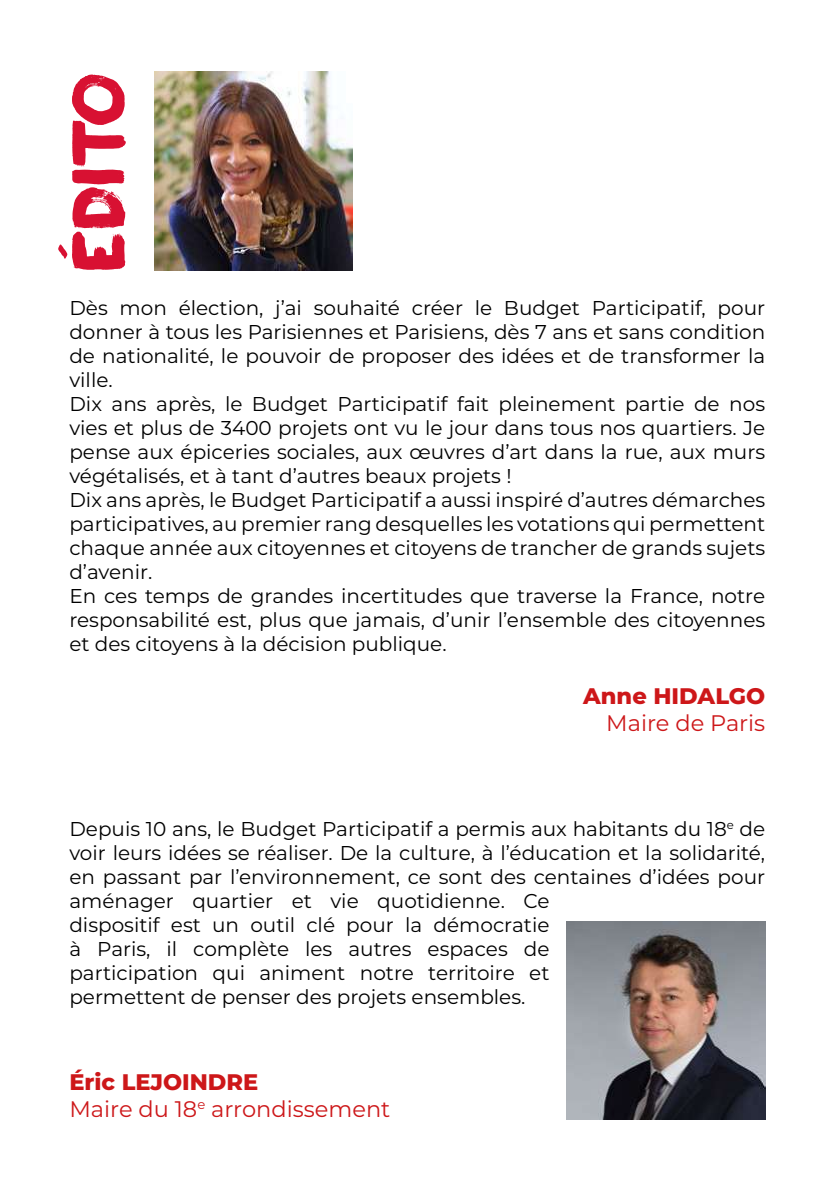
<style>
.page{position:relative;width:840px;height:1191px;background:#fff}
.page>*{position:absolute;margin:0;border:0;box-sizing:border-box;transform-origin:0 0}
.t1{font:74.6px "Plakkaat";color:#d81132}
.t2{font:22.4px/27px "Montserrat";color:#cd1719}
.t3{font:800 22.4px "Montserrat";color:#cd1719}
.t4{font:20px/24px "Montserrat";color:#000}
.s1{font-weight:800}
</style>
<div class="page">
<img style="left:154px;top:72px;width:198px;height:198px">
<img style="left:566px;top:921px;width:198px;height:198px">
<h1 class="t1" style="left:53px;top:271px;width:200px;rotate:-90deg">Édito</h1>
<p class="t4" style="left:69px;top:295px;width:697px">Dès mon élection, j’ai souhaité créer le Budget Participatif, pour donner à tous les Parisiennes et Parisiens, dès 7 ans et sans condition de nationalité, le pouvoir de proposer des idées et de transformer la ville.<br>Dix ans après, le Budget Participatif fait pleinement partie de nos vies et plus de 3400 projets ont vu le jour dans tous nos quartiers. Je pense aux épiceries sociales, aux œuvres d’art dans la rue, aux murs végétalisés, et à tant d’autres beaux projets !<br>Dix ans après, le Budget Participatif a aussi inspiré d’autres démarches participatives, au premier rang desquelles les votations qui permettent chaque année aux citoyennes et citoyens de trancher de grands sujets d’avenir.<br>En ces temps de grandes incertitudes que traverse la France, notre responsabilité est, plus que jamais, d’unir l’ensemble des citoyennes et des citoyens à la décision publique.</p>
<p class="t3" style="left:583px;top:680px;width:183px">Anne HIDALGO</p>
<p class="t2" style="left:606px;top:709px;width:160px">Maire de Paris</p>
<p class="t4" style="left:69px;top:816px;width:697px">Depuis 10 ans, le Budget Participatif a permis aux habitants du 18<sup>e</sup> de voir leurs idées se réaliser. De la culture, à l’éducation et la solidarité, en passant par l’environnement, ce sont des centaines d’idées pour aménager quartier et vie quotidienne. Ce<br>dispositif est un outil clé pour la démocratie<br>à Paris, il complète les autres espaces de<br>participation qui animent notre territoire et<br>permettent de penser des projets ensembles.</p>
<p class="t2" style="left:69px;top:1067px;width:322px"><span class="s1">Éric LEJOINDRE<br></span>Maire du 18<sup>e</sup> arrondissement</p>
</div>
